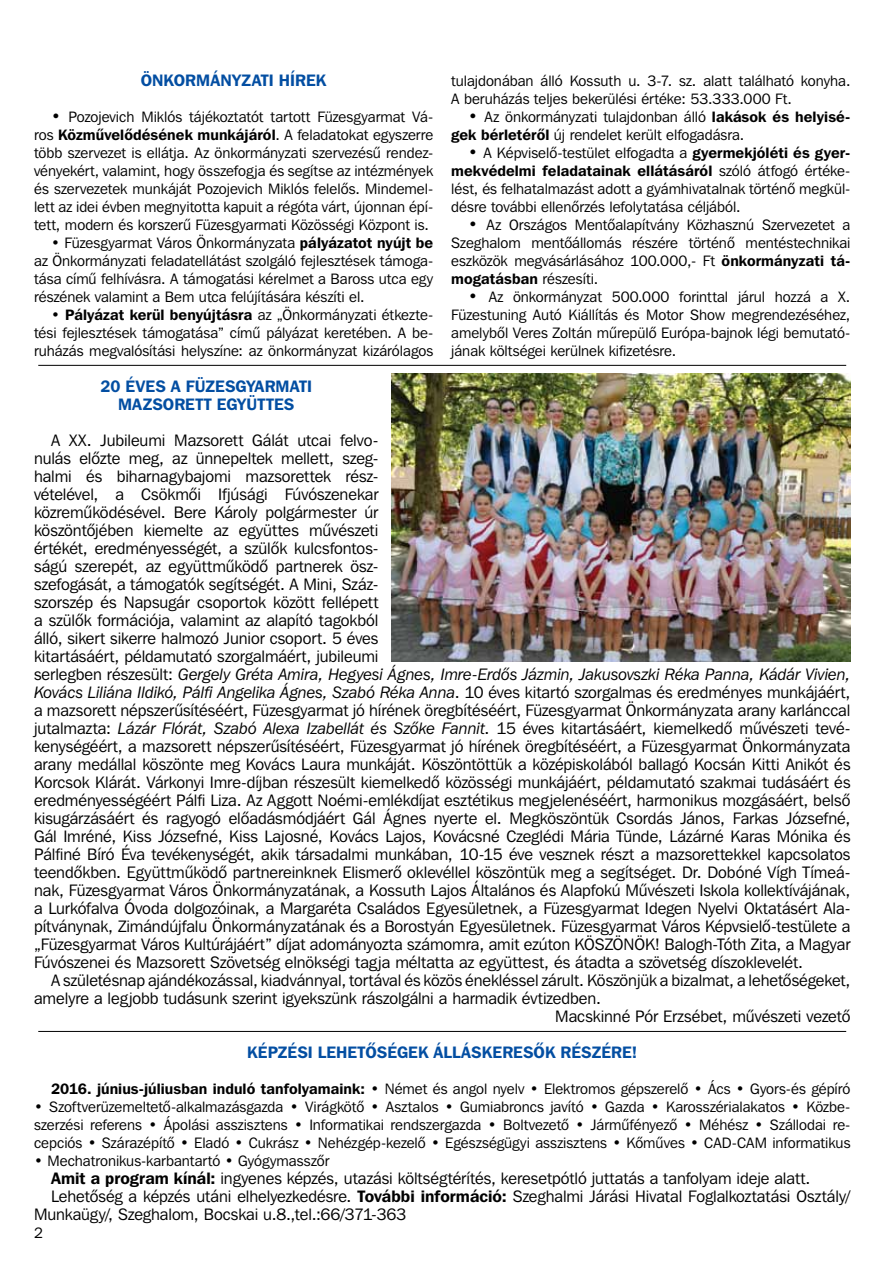
<style>
.page{position:relative;width:893px;height:1263px;background:#fff}
.page>*{position:absolute;margin:0;border:0;box-sizing:border-box;transform-origin:0 0}
.t1{font:16.5px/18px "Franklin Gothic Bk HU Book";letter-spacing:-.005em;color:#000}
.t2{font:16.5px/18px "Franklin Gothic Demi HU Demi";letter-spacing:.005em;color:#034ea2;text-align:center}
.t3{font:15px/18px "Franklin Gothic Bk HU Book";color:#000;text-align:justify}
.t4{font:15px "Franklin Gothic Demi HU Demi";letter-spacing:.005em;color:#000}
.s1{font-size:16.5px}
.s2{font-family:"Franklin Gothic Bk HU Book"}
.s3{font-family:"Franklin Gothic Demi HU Demi"}
.s4{font-style:italic}
</style>
<div class="page">
<hr style="left:38px;top:365px;width:808px;height:1px;background:#000">
<hr style="left:38px;top:1031px;width:808px;height:1px;background:#000">
<img style="left:391px;top:374px;width:459px;height:288px">
<p class="t2" style="left:141px;top:71px;width:186px">Önkormányzati Hírek</p>
<p class="t3" style="left:51px;top:107px;width:384px"><span class="s1">•</span> Pozojevich Miklós tájékoztatót tartott Füzesgyarmat Vá-</p>
<p class="t4" style="left:34px;top:125px;width:401px"><span class="s2">ros</span> Közmûvelôdésének munkájáról<span class="s2">. A feladatokat egyszerre</span></p>
<p class="t3" style="left:34px;top:143px;width:401px">több szervezet is ellátja. Az önkormányzati szervezésû rendez&shy;vényekért, valamint, hogy összefogja és segítse az intézmények és szervezetek munkáját Pozojevich Miklós felelôs. Mindemel&shy;lett az idei évben megnyitotta kapuit a régóta várt, újonnan épí&shy;tett, modern és korszerû Füzesgyarmati Közösségi Központ is.</p>
<p class="t3" style="left:34px;top:233px;width:401px;text-indent:17px">• Füzesgyarmat Város Önkormányzata <span class="s3">pályázatot nyújt be </span>az Önkormányzati feladatellátást szolgáló fejlesztések támoga&shy;tása címû felhívásra. A támogatási kérelmet a Baross utca egy részének valamint a Bem utca felújítására készíti el.</p>
<p class="t3" style="left:34px;top:305px;width:401px;text-indent:17px">• <span class="s3">Pályázat kerül benyújtásra</span> az „Önkormányzati étkezte&shy;tési fejlesztések támogatása” címû pályázat keretében. A be&shy;ruházás megvalósítási helyszíne: az önkormányzat kizárólagos</p>
<p class="t3" style="left:451px;top:71px;width:401px">tulajdonában álló Kossuth u. 3-7. sz. alatt található konyha.<br>A beruházás teljes bekerülési értéke: 53.333.000 Ft.</p>
<p class="t3" style="left:451px;top:107px;width:401px;text-indent:17px"><span class="s1">•</span> Az önkormányzati tulajdonban álló <span class="s3">lakások és helyisé&shy;gek bérletérôl</span> új rendelet került elfogadásra.</p>
<p class="t3" style="left:468px;top:143px;width:384px"><span class="s1">•</span> A Képviselô-testület elfogadta a <span class="s3">gyermekjóléti és gyer-</span></p>
<p class="t4" style="left:451px;top:161px;width:401px">mekvédelmi feladatainak ellátásáról <span class="s2">szóló átfogó értéke-</span></p>
<p class="t3" style="left:451px;top:179px;width:401px">lést, és felhatalmazást adott a gyámhivatalnak történô megkül&shy;désre további ellenôrzés lefolytatása céljából.</p>
<p class="t3" style="left:451px;top:215px;width:401px;text-indent:17px"><span class="s1">•</span> Az Országos Mentôalapítvány Közhasznú Szervezetet a Szeghalom mentôállomás részére történô mentéstechnikai eszközök megvásárlásához 100.000,- Ft <span class="s3">önkormányzati tá-</span></p>
<p class="t4" style="left:451px;top:269px;width:148px">mogatásban <span class="s2">részesíti.</span></p>
<p class="t3" style="left:451px;top:287px;width:401px;text-indent:17px"><span class="s1">•</span> Az önkormányzat 500.000 forinttal járul hozzá a X.<br>Füzestuning Autó Kiállítás és Motor Show megrendezéséhez, amelybôl Veres Zoltán mûrepülô Európa-bajnok légi bemutató&shy;jának költségei kerülnek kifizetésre.</p>
<p class="t2" style="left:100px;top:377px;width:213px">20 éves a Füzesgyarmati<br>Mazsorett Együttes</p>
<p class="t1" style="left:34px;top:431px;width:818px;text-indent:17px">A XX. Jubileumi Mazsorett Gálát utcai felvo-<br>nulás elôzte meg, az ünnepeltek mellett, szeg-<br>halmi és biharnagybajomi mazsorettek rész-<br>vételével, a Csökmôi Ifjúsági Fúvószenekar<br>közremûködésével. Bere Károly polgármester úr<br>köszöntôjében kiemelte az együttes mûvészeti<br>értékét, eredményességét, a szülôk kulcsfontos-<br>ságú szerepét, az együttmûködô partnerek ös -<br>szefogását, a támogatók segítségét. A Mini, Száz-<br>szorszép és Napsugár csoportok között fellépett<br>a szülôk formációja, valamint az alapító tagokból<br>álló, sikert sikerre halmozó Junior csoport. 5 éves<br>kitartásáért, példamutató szorgalmáért, jubileumi<br>serlegben részesült: <span class="s4">Gergely Gréta Amira, Hegyesi Ágnes, Imre-Erdôs Jázmin, Jakusovszki Réka Panna, Kádár Vivien, Kovács Liliána Ildikó, Pálfi Angelika Ágnes, Szabó Réka Anna</span>. 10 éves kitartó szorgalmas és eredményes munkájáért, a mazsorett népszerûsítéséért, Füzesgyarmat jó hírének öregbítéséért, Füzesgyarmat Önkormányzata arany karlánccal jutalmazta: <span class="s4">Lázár Flórát, Szabó Alexa Izabellát és Szôke Fannit</span>. 15 éves kitartásáért, kiemelkedô mûvészeti tevé&shy;kenységéért, a mazsorett népszerûsítéséért, Füzesgyarmat jó hírének öregbítéséért, a Füzesgyarmat Önkormányzata arany medállal köszönte meg Kovács Laura munkáját. Köszöntöttük a középiskolából ballagó Kocsán Kitti Anikót és Korcsok Klárát. Várkonyi Imre-díjban részesült kiemelkedô közösségi munkájáért, példamutató szakmai tudásáért és eredményességéért Pálfi Liza. Az Aggott Noémi-emlékdíjat esztétikus megjelenéséért, harmonikus mozgásáért, belsô kisugárzásáért és ragyogó elôadásmódjáért Gál Ágnes nyerte el. Megköszöntük Csordás János, Farkas Józsefné, Gál Imréné, Kiss Józsefné, Kiss Lajosné, Kovács Lajos, Kovácsné Czeglédi Mária Tünde, Lázárné Karas Mónika és Pálfiné Bíró Éva tevékenységét, akik társadalmi munkában, 10-15 éve vesznek részt a mazsorettekkel kapcsolatos teendôkben. Együttmûködô partnereinknek Elismerô oklevéllel köszöntük meg a segítséget. Dr. Dobóné Vígh Tímeá&shy;nak, Füzesgyarmat Város Önkormányzatának, a Kossuth Lajos Általános és Alapfokú Mûvészeti Iskola kollektívájának, a Lurkófalva Óvoda dolgozóinak, a Margaréta Családos Egyesületnek, a Füzesgyarmat Idegen Nyelvi Oktatásért Ala&shy;pítványnak, Zimándújfalu Önkormányzatának és a Borostyán Egyesületnek. Füzesgyarmat Város Képvsielô-testülete a „Füzesgyarmat Város Kultúrájáért” díjat adományozta számomra, amit ezúton KÖSZÖNÖK! Balogh-Tóth Zita, a Magyar Fúvószenei és Mazsorett Szövetség elnökségi tagja méltatta az együttest, és átadta a szövetség díszoklevelét.</p>
<p class="t1" style="left:51px;top:971px;width:801px">A születésnap ajándékozással, kiadvánnyal, tortával és közös énekléssel zárult. Köszönjük a bizalmat, a lehetôségeket,</p>
<p class="t1" style="left:34px;top:989px;width:568px">amelyre a legjobb tudásunk szerint igyekszünk rászolgálni a harmadik évtizedben.</p>
<p class="t1" style="left:555px;top:1007px;width:297px">Macskinné Pór Erzsébet, mûvészeti vezetô</p>
<p class="t2" style="left:247px;top:1043px;width:392px">Képzési lehetôségek álláskeresôk részére!</p>
<p class="t3" style="left:51px;top:1079px;width:801px"><span class="s3">2016. június-júliusban induló tanfolyamaink:</span> • Német és angol nyelv • Elektromos gépszerelô • Ács • Gyors-és gépíró</p>
<p class="t3" style="left:34px;top:1097px;width:818px">• Szoftverüzemeltetô-alkalmazásgazda • Virágkötô • Asztalos • Gumiabroncs javító • Gazda • Karosszérialakatos • Közbe&shy;szerzési referens • Ápolási asszisztens • Informatikai rendszergazda • Boltvezetô • Jármûfényezô • Méhész • Szállodai re&shy;cepciós • Szárazépítô • Eladó • Cukrász • Nehézgép-kezelô • Egészségügyi asszisztens • Kômûves • CAD-CAM informatikus</p>
<p class="t3" style="left:34px;top:1151px;width:297px">• Mechatronikus-karbantartó • Gyógymasszôr</p>
<p class="t1" style="left:51px;top:1169px;width:761px"><span class="s3">Amit a program kínál:</span> ingyenes képzés, utazási költségtérítés, keresetpótló juttatás a tanfolyam ideje alatt.</p>
<p class="t1" style="left:51px;top:1187px;width:801px">Lehetôség a képzés utáni elhelyezkedésre. <span class="s3">További információ:</span> Szeghalmi Járási Hivatal Foglalkoztatási Osztály/</p>
<p class="t1" style="left:34px;top:1205px;width:374px">Munkaügy/, Szeghalom, Bocskai u.8.,tel.:66/371-363</p>
<p class="t3" style="left:34px;top:1223px;width:10px">2</p>
</div>
